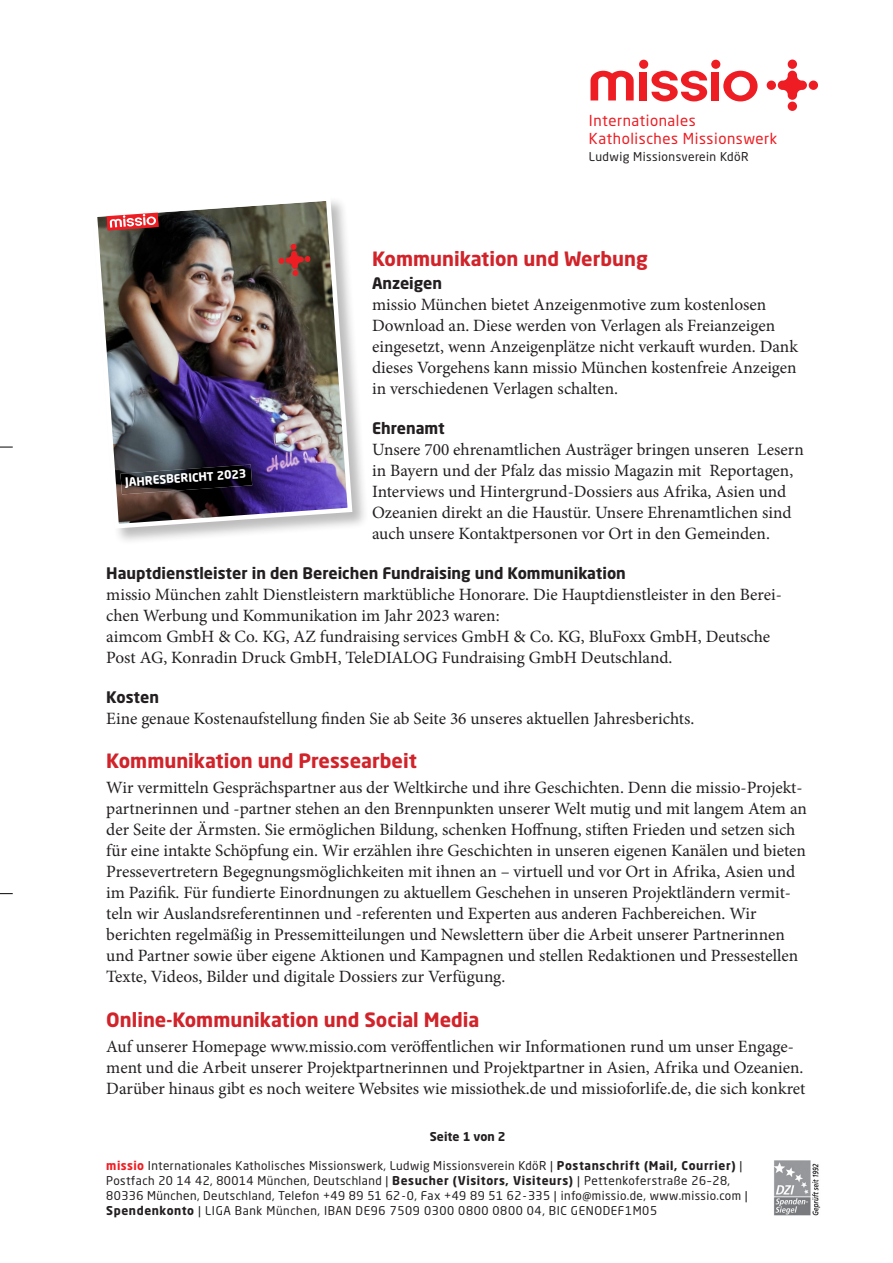
<style>
.page{position:relative;width:893px;height:1263px;background:#fff}
.page>*{position:absolute;margin:0;border:0;box-sizing:border-box;transform-origin:0 0}
.Ü{font:700 19.5px "Neo Sans Std";color:#d1232a}
.Text{font:17.25px/21px "Minion Pro";color:#231f20}
.Zwischen_Ü{font:700 15.75px "Neo Sans Std";color:#231f20}
.t1{font:15px "Neo Sans Std";letter-spacing:.035em;color:#ee1d23}
.t2{font:12px/15px "Neo Sans Std";letter-spacing:.035em;color:#231f20}
.Zwischen_Ü-2{font:700 12px "Neo Sans Std";color:#231f20}
.t3{font:700 11.55px "Neo Sans Std";color:#fff}
.s1{font-weight:700;color:#ee1d23}
.s2{font-weight:700}
</style>
<div class="page">
<img style="left:774px;top:1161px;width:47px;height:55px">
<svg style="left:0;top:446px;width:13px;height:2px"></svg>
<svg style="left:0;top:893px;width:13px;height:1px"></svg>
<svg style="left:590px;top:71px;width:44px;height:29px"></svg>
<svg style="left:651px;top:71px;width:56px;height:30px"></svg>
<div style="left:639px;top:72px;width:8px;height:28px;background:#ee1d23"></div>
<div style="left:639px;top:60px;width:9px;height:9px;background:#ee1d23;border-radius:50%"></div>
<div style="left:711px;top:72px;width:8px;height:28px;background:#ee1d23"></div>
<div style="left:711px;top:60px;width:9px;height:9px;background:#ee1d23;border-radius:50%"></div>
<svg style="left:723px;top:71px;width:35px;height:30px"></svg>
<div style="left:767px;top:81px;width:9px;height:9px;background:#ee1d23;border-radius:50%"></div>
<div style="left:809px;top:81px;width:9px;height:9px;background:#ee1d23;border-radius:50%"></div>
<div style="left:788px;top:102px;width:9px;height:9px;background:#ee1d23;border-radius:50%"></div>
<div style="left:788px;top:60px;width:9px;height:9px;background:#ee1d23;border-radius:50%"></div>
<svg style="left:778px;top:71px;width:29px;height:29px"></svg>
<div style="left:93px;top:196px;width:277px;height:350px;background:#231f20;opacity:.3"></div>
<img style="left:93px;top:196px;width:262px;height:335px">
<p class="t1" style="left:589px;top:112px;width:108px">Internationales</p>
<p class="t1" style="left:589px;top:130px;width:190px">Katholisches Missionswerk</p>
<p class="t2" style="left:589px;top:149px;width:161px">Ludwig Missionsverein KdöR</p>
<p class="Ü" style="left:372px;top:246px;width:277px">Kommunikation und Werbung</p>
<p class="Zwischen_Ü" style="left:372px;top:273px;width:72px">Anzeigen</p>
<p class="Text" style="left:372px;top:294px;width:427px">missio München bietet Anzeigenmotive zum kostenlosen Download an. Diese werden von Verlagen als Freianzeigen eingesetzt, wenn Anzeigenplätze nicht verkauft wurden. Dank dieses Vorgehens kann missio München kostenfreie Anzeigen in verschiedenen Verlagen schalten.</p>
<p class="Zwischen_Ü" style="left:372px;top:418px;width:74px">Ehrenamt</p>
<p class="Text" style="left:372px;top:439px;width:433px">Unsere 700 ehrenamtlichen Austräger bringen unseren Lesern in Bayern und der Pfalz das missio Magazin mit Reportagen, Interviews und Hintergrund-Dossiers aus Afrika, Asien und Ozeanien direkt an die Haustür. Unsere Ehrenamtlichen sind auch unsere Kontaktpersonen vor Ort in den Gemeinden.</p>
<p class="Zwischen_Ü" style="left:106px;top:563px;width:521px">Hauptdienstleister in den Bereichen Fundraising und Kommunikation</p>
<p class="Text" style="left:106px;top:584px;width:677px">missio München zahlt Dienstleistern marktübliche Honorare. Die Hauptdienstleister in den Berei&shy;chen Werbung und Kommunikation im Jahr 2023 waren:<br>aimcom GmbH &amp; Co. KG, AZ fundraising services GmbH &amp; Co. KG, BluFoxx GmbH, Deutsche Post AG, Konradin Druck GmbH, TeleDIALOG Fundraising GmbH Deutschland.</p>
<p class="Zwischen_Ü" style="left:106px;top:687px;width:54px">Kosten</p>
<p class="Text" style="left:106px;top:708px;width:590px">Eine genaue Kostenaufstellung finden Sie ab Seite 36 unseres aktuellen Jahresberichts.</p>
<p class="Ü" style="left:106px;top:748px;width:312px">Kommunikation und Pressearbeit</p>
<p class="Text" style="left:106px;top:777px;width:702px">Wir vermitteln Gesprächspartner aus der Weltkirche und ihre Geschichten. Denn die missio-Projekt&shy;partnerinnen und -partner stehen an den Brennpunkten unserer Welt mutig und mit langem Atem an der Seite der Ärmsten. Sie ermöglichen Bildung, schenken Hoffnung, stiften Frieden und setzen sich für eine intakte Schöpfung ein. Wir erzählen ihre Geschichten in unseren eigenen Kanälen und bieten Pressevertretern Begegnungsmöglichkeiten mit ihnen an – virtuell und vor Ort in Afrika, Asien und im Pazifik. Für fundierte Einordnungen zu aktuellem Geschehen in unseren Projektländern vermit&shy;teln wir Auslandsreferentinnen und -referenten und Experten aus anderen Fachbereichen. Wir berichten regelmäßig in Pressemitteilungen und Newslettern über die Arbeit unserer Partnerinnen und Partner sowie über eigene Aktionen und Kampagnen und stellen Redaktionen und Pressestellen Texte, Videos, Bilder und digitale Dossiers zur Verfügung.</p>
<p class="Ü" style="left:106px;top:1007px;width:375px">Online-Kommunikation und Social Media</p>
<p class="Text" style="left:106px;top:1036px;width:701px">Auf unserer Homepage www.missio.com veröffentlichen wir Informationen rund um unser Engage&shy;ment und die Arbeit unserer Projektpartnerinnen und Projektpartner in Asien, Afrika und Ozeanien.<br>Darüber hinaus gibt es noch weitere Websites wie missiothek.de und missioforlife.de, die sich konkret</p>
<p class="t3" style="left:125px;top:475px;width:123px;rotate:-4deg">JAHRESBERICHT 2023</p>
<p class="Zwischen_Ü-2" style="left:430px;top:1129px;width:77px">Seite 1 von 2</p>
<p class="t2" style="left:106px;top:1158px;width:638px"><span class="s1">missio</span> Internationales Katholisches Missionswerk, Ludwig Missionsverein KdöR | <span class="s2">Postanschrift (Mail, Courrier)</span> |<br>Postfach 20 14 42, 80014 München, Deutschland | <span class="s2">Besucher (Visitors, Visiteurs)</span> | Pettenkoferstraße 26–28,</p>
<p class="t2" style="left:106px;top:1188px;width:643px">80336 München, Deutschland, Telefon +49 89 51 62-0, Fax +49 89 51 62-335 | info@missio.de, www.missio.com |</p>
<p class="t2" style="left:106px;top:1203px;width:552px"><span class="s2">Spendenkonto</span> | LIGA Bank München, IBAN DE96 7509 0300 0800 0800 04, BIC GENODEF1M05</p>
</div>
